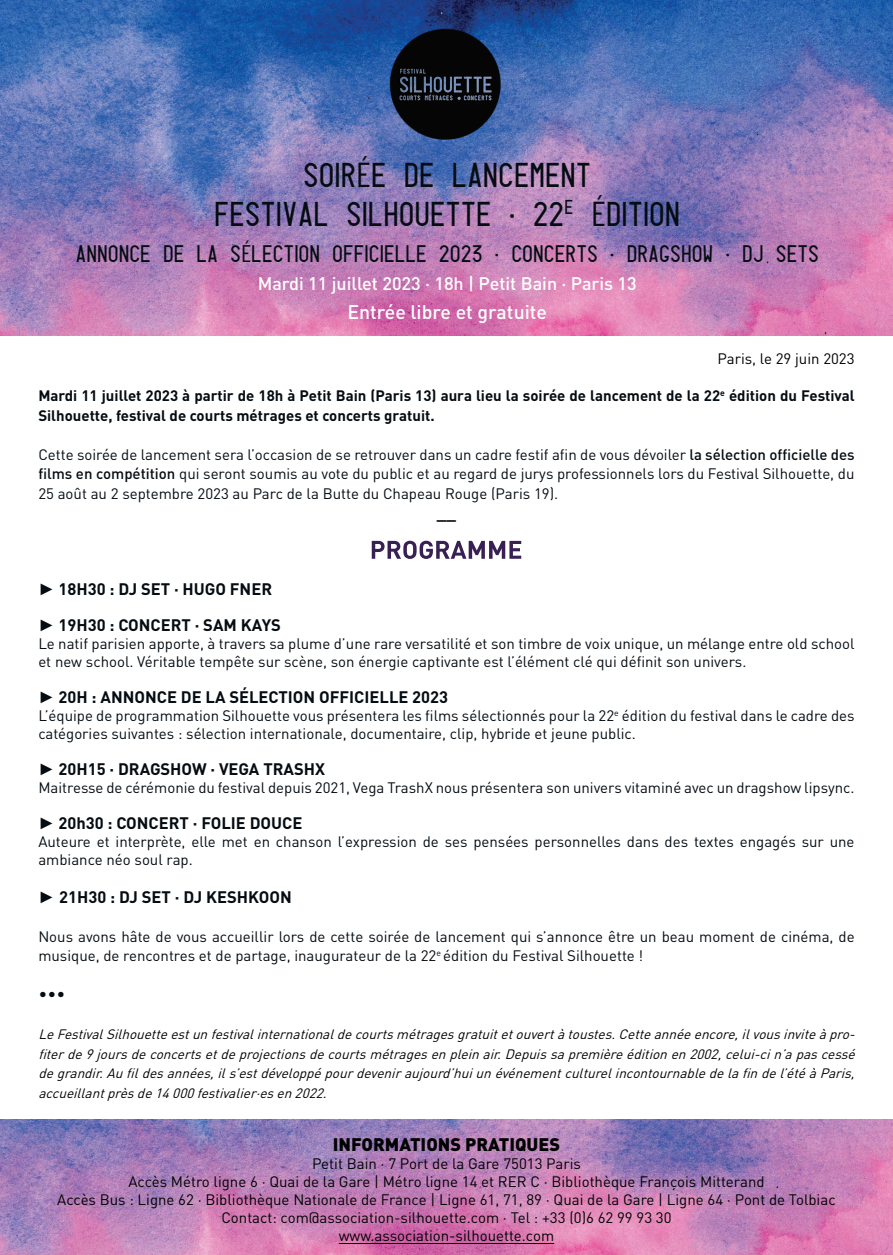
<style>
.page{position:relative;width:893px;height:1255px;background:#fff}
.page>*{position:absolute;margin:0;border:0;box-sizing:border-box;transform-origin:0 0}
.t1{font:34.5px/39px "Italianplates 1999";color:#050c12;text-align:center}
.t2{font:24px "Italianplates 1999";color:#050c12}
.t3{font:500 19.5px "DIN Pro";color:#fff}
.t4{font:500 18px "DIN Pro";color:#fff}
.t5{font:900 18px "DIN Pro";color:#020203}
.t6{font:700 16.5px/36px "DIN Pro";color:#050c12}
.t7{font:300 16.5px "DIN Pro";color:#050c12}
.t8{font:15px/19.5px "DIN Pro";color:#050c12}
.t9{font:15px/18px "DIN Pro";color:#020203;text-align:center}
.t10{font:700 15px/19.5px "DIN Pro";color:#050c12}
.t11{font:15px "DIN Pro";color:#000}
.t12{font:900 15px "DIN Pro";color:#050c12}
.t13{font:italic 13.5px/19.5px "DIN Pro";color:#000;text-align:justify}
.s1{font-family:"Barlow Condensed"}
.s2{font-weight:500}
.s3{font-family:"Arial"}
</style>
<div class="page">
<img style="left:0;top:0;width:893px;height:335px">
<img style="left:0;top:1119px;width:893px;height:135px">
<svg style="left:372px;top:540px;width:149px;height:19px"></svg>
<hr style="left:339px;top:1242px;width:215px;height:1px;background:#020203">
<img style="left:388px;top:28px;width:114px;height:114px">
<h1 class="t1" style="left:214px;top:155px;width:468px">SOIR<span class="s1">É</span>E DE LANCEMENT<br>FESTIVAL SILHOUETTE <span class="s1">·</span> 22<sup>E</sup> <span class="s1">É</span>DITION</h1>
<h2 class="t2" style="left:75px;top:239px;width:745px">ANNONCE DE LA S<span class="s1">É</span>LECTION OFFICIELLE 2023 <span class="s1">·</span> CONCERTS <span class="s1">·</span> DRAGSHOW <span class="s1">·</span> DJ SETS</h2>
<p class="t4" style="left:258px;top:271px;width:380px">Mardi 11 juillet 2023 · 18h | Petit Bain · Paris 13</p>
<h3 class="t3" style="left:347px;top:298px;width:201px">Entrée libre et gratuite</h3>
<p class="t11" style="left:717px;top:348px;width:139px">Paris, le 29 juin 2023</p>
<p class="t10" style="left:38px;top:385px;width:818px">Mardi 11 juillet 2023 à partir de 18h à Petit Bain (Paris 13) aura lieu la soirée de lancement de la 22<sup>e</sup> édition du Festival<br>Silhouette, festival de courts métrages et concerts gratuit.</p>
<p class="t8" style="left:38px;top:444px;width:818px;text-align:justify">Cette soirée de lancement sera l’occasion de se retrouver dans un cadre festif afin de vous dévoiler <span class="s2">la sélection officielle des films en compétition</span> qui seront soumis au vote du public et au regard de jurys professionnels lors du Festival Silhouette, du 25 août au 2 septembre 2023 au Parc de la Butte du Chapeau Rouge (Paris 19).</p>
<p class="t12" style="left:437px;top:503px;width:21px">__</p>
<p class="t6" style="left:38px;top:570px;width:244px"><span class="s3">►</span> 18H30 : DJ SET · HUGO FNER <span class="s3">►</span> 19H30 : CONCERT · SAM KAYS</p>
<p class="t8" style="left:38px;top:634px;width:818px;line-height:18px">Le natif parisien apporte, à travers sa plume d’une rare versatilité et son timbre de voix unique, un mélange entre old school et new school. Véritable tempête sur scène, son énergie captivante est l’élément clé qui définit son univers.</p>
<p class="t6" style="left:38px;top:678px;width:411px"><span class="s3">►</span> 20H : ANNONCE DE LA SÉLECTION OFFICIELLE 2023</p>
<p class="t8" style="left:38px;top:706px;width:818px;line-height:18px">L’équipe de programmation Silhouette vous présentera les films sélectionnés pour la 22<sup>e</sup> édition du festival dans le cadre des catégories suivantes : sélection internationale, documentaire, clip, hybride et jeune public.</p>
<p class="t6" style="left:38px;top:750px;width:288px"><span class="s3">►</span> 20H15 · DRAGSHOW · VEGA TRASHX</p>
<p class="t8" style="left:38px;top:777px;width:818px">Maitresse de cérémonie du festival depuis 2021, Vega TrashX nous présentera son univers vitaminé avec un dragshow lipsync.</p>
<p class="t6" style="left:38px;top:804px;width:266px"><span class="s3">►</span> 20h30 : CONCERT · FOLIE DOUCE</p>
<p class="t8" style="left:38px;top:832px;width:818px;line-height:18px">Auteure et interprète, elle met en chanson l’expression de ses pensées personnelles dans des textes engagés sur une ambiance néo soul rap.</p>
<p class="t6" style="left:38px;top:878px;width:255px"><span class="s3">►</span> 21H30 : DJ SET · DJ KESHKOON</p>
<p class="t8" style="left:38px;top:925px;width:818px">Nous avons hâte de vous accueillir lors de cette soirée de lancement qui s’annonce être un beau moment de cinéma, de musique, de rencontres et de partage, inaugurateur de la 22<sup>e</sup> édition du Festival Silhouette !</p>
<p class="t7" style="left:38px;top:983px;width:29px">•••</p>
<p class="t13" style="left:38px;top:1024px;width:822px">LeFestivalSilhouetteestunfestivalinternationaldecourtsmétragesgratuitetouvertàtoustes.Cetteannéeencore,ilvousinviteàpro&shy;fiterde9joursdeconcertsetdeprojectionsdecourtsmétragesenpleinair.Depuissapremièreéditionen2002,celui-cin’apascessé degrandir.Aufildesannées,ils’estdéveloppépourdeveniraujourd’huiunévénementculturelincontournabledelafindel’étéàParis, accueillantprèsde14000festivalier·esen2022.</p>
<p class="t5" style="left:333px;top:1132px;width:229px">INFORMATIONS PRATIQUES</p>
<p class="t9" style="left:57px;top:1154px;width:780px">Petit Bain · 7 Port de la Gare 75013 Paris<br>Accès Métro ligne 6 · Quai de la Gare | Métro ligne 14 et RER C · Bibliothèque François Mitterand<br>Accès Bus : Ligne 62 · Bibliothèque Nationale de France | Ligne 61, 71, 89 · Quai de la Gare | Ligne 64 · Pont de Tolbiac Contact: com@association-silhouette.com · Tel : +33 (0)6 62 99 93 30<br>www.association-silhouette.com</p>
</div>
